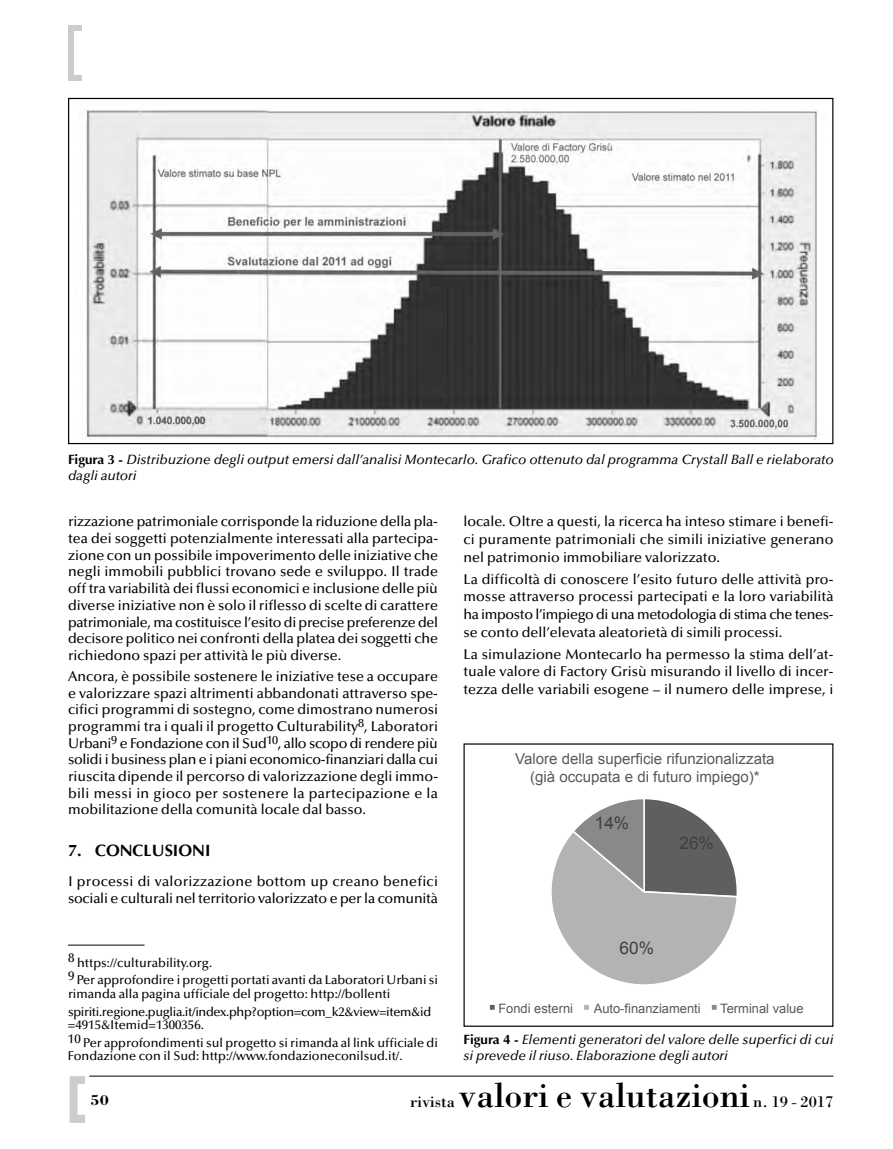
<style>
.page{position:relative;width:893px;height:1149px;background:#fff}
.page>*{position:absolute;margin:0;border:0;box-sizing:border-box;transform-origin:0 0}
.t1{font:36px "Bodoni";color:#000}
.t2{font:17.25px "Arial MT+UYTPKS";color:#404040}
.t3{font:700 16.5px "Optima";color:#000}
.t4{font:15.15px/18.3px "Arial MT+UYTPKS";color:#595959;text-align:center}
.t5{font:700 15px "Bodoni";color:#000}
.t6{font:500 14.25px/16.6px "Optima";color:#000;text-align:justify}
.t7{font:italic 500 13.5px/15.8px "Optima";color:#000}
.t8{font:12.9px "Arial MT+UYTPKS";color:#595959}
.t9{font:500 12.75px/17.7px "Optima";color:#000}
.s1{font-weight:700;font-style:normal}
.s2{font-size:16.5px}
</style>
<div class="page">
<div style="left:68px;top:26px;width:6px;height:51px;background:#ccc"></div>
<div style="left:68px;top:75px;width:13px;height:6px;background:#ccc"></div>
<div style="left:68px;top:26px;width:13px;height:5px;background:#ccc"></div>
<svg style="left:70px;top:1076px;width:15px;height:46px"></svg>
<hr style="left:89px;top:1075px;width:744px;height:1px;background:#000">
<img style="left:86px;top:109px;width:731px;height:330px">
<hr style="left:68px;top:944px;width:77px;height:1px;background:#000">
<svg style="left:551px;top:799px;width:186px;height:186px"></svg>
<div style="left:489px;top:1003px;width:6px;height:7px;background:#5f5f5f"></div>
<div style="left:488px;top:1002px;width:8px;height:9px;border:2px solid #fff"></div>
<div style="left:583px;top:1003px;width:7px;height:7px;background:#b3b3b3"></div>
<div style="left:582px;top:1002px;width:9px;height:9px;border:2px solid #fff"></div>
<div style="left:711px;top:1003px;width:6px;height:7px;background:#898989"></div>
<div style="left:710px;top:1002px;width:8px;height:9px;border:2px solid #fff"></div>
<p class="t7" style="left:68px;top:452px;width:767px"><span class="s1">Figura 3 -</span> Distribuzione degli output emersi dall’analisi Montecarlo. Grafico ottenuto dal programma Crystall Ball e rielaborato dagli autori</p>
<p class="t6" style="left:68px;top:514px;width:372px">rizzazione patrimoniale corrisponde la riduzione della pla&shy;tea dei soggetti potenzialmente interessati alla partecipa&shy;zione con un possibile impoverimento delle iniziative che negli immobili pubblici trovano sede e sviluppo. Il trade off tra variabilità dei flussi economici e inclusione delle più diverse iniziative non è solo il riflesso di scelte di carattere patrimoniale, ma costituisce l’esito di precise preferenze del decisore politico nei confronti della platea dei soggetti che richiedono spazi per attività le più diverse.</p>
<p class="t6" style="left:68px;top:669px;width:372px">Ancora, è possibile sostenere le iniziative tese a occupare e valorizzare spazi altrimenti abbandonati attraverso spe&shy;cifici programmi di sostegno, come dimostrano numerosi programmi tra i quali il progetto Culturability<sup>8</sup>, Laboratori Urbani<sup>9</sup> e Fondazione con il Sud<sup>10</sup>, allo scopo di rendere più solidi i business plan e i piani economico-finanziari dalla cui riuscita dipende il percorso di valorizzazione degli immo&shy;bili messi in gioco per sostenere la partecipazione e la mobilitazione della comunità locale dal basso.</p>
<p class="t3" style="left:68px;top:840px;width:144px">7. CONCLUSIONI</p>
<p class="t6" style="left:68px;top:873px;width:371px">I processi di valorizzazione bottom up creano benefici sociali e culturali nel territorio valorizzato e per la comunità</p>
<p class="t9" style="left:68px;top:954px;width:371px">8 https://culturability.org.<br>9 Per approfondire i progetti portati avanti da Laboratori Urbani si</p>
<p class="t9" style="left:68px;top:985px;width:365px">rimanda alla pagina ufficiale del progetto: http://bollenti spiriti.regione.puglia.it/index.php?option=com_k2&amp;view=item&amp;id</p>
<p class="t9" style="left:68px;top:1016px;width:371px">=4915&amp;Itemid=1300356.<br>10 Per approfondimenti sul progetto si rimanda al link ufficiale di</p>
<p class="t9" style="left:68px;top:1048px;width:336px">Fondazione con il Sud: http://www.fondazioneconilsud.it/.</p>
<p class="t6" style="left:463px;top:514px;width:372px;line-height:17.7px">locale. Oltre a questi, la ricerca ha inteso stimare i benefi&shy;ci puramente patrimoniali che simili iniziative generano nel patrimonio immobiliare valorizzato.</p>
<p class="t6" style="left:463px;top:571px;width:371px;line-height:17.7px">La difficoltà di conoscere l’esito futuro delle attività pro&shy;mosse attraverso processi partecipati e la loro variabilità ha imposto l’impiego di una metodologia di stima che tenes&shy;se conto dell’elevata aleatorietà di simili processi.</p>
<p class="t6" style="left:463px;top:646px;width:372px;line-height:17.7px">La simulazione Montecarlo ha permesso la stima dell’at&shy;tuale valore di Factory Grisù misurando il livello di incer&shy;tezza delle variabili esogene – il numero delle imprese, i</p>
<p class="t4" style="left:515px;top:749px;width:261px">Valore della superficie rifunzionalizzata (già occupata e di futuro impiego)*</p>
<p class="t2" style="left:595px;top:813px;width:36px">14%</p>
<p class="t2" style="left:679px;top:833px;width:36px">26%</p>
<p class="t2" style="left:620px;top:938px;width:36px">60%</p>
<p class="t8" style="left:498px;top:1001px;width:76px">Fondi esterni</p>
<p class="t8" style="left:594px;top:1001px;width:109px">Auto-finanziamenti</p>
<p class="t8" style="left:720px;top:1001px;width:85px">Terminal value</p>
<p class="t7" style="left:463px;top:1033px;width:371px"><span class="s1">Figura 4 -</span> Elementi generatori del valore delle superfici di cui si prevede il riuso. Elaborazione degli autori</p>
<p class="t5" style="left:91px;top:1090px;width:20px">50</p>
<h1 class="t1" style="left:410px;top:1072px;width:425px"><span class="s2">rivista</span> valori e valutazioni <span class="s2">n. 19 - 2017</span></h1>
</div>
